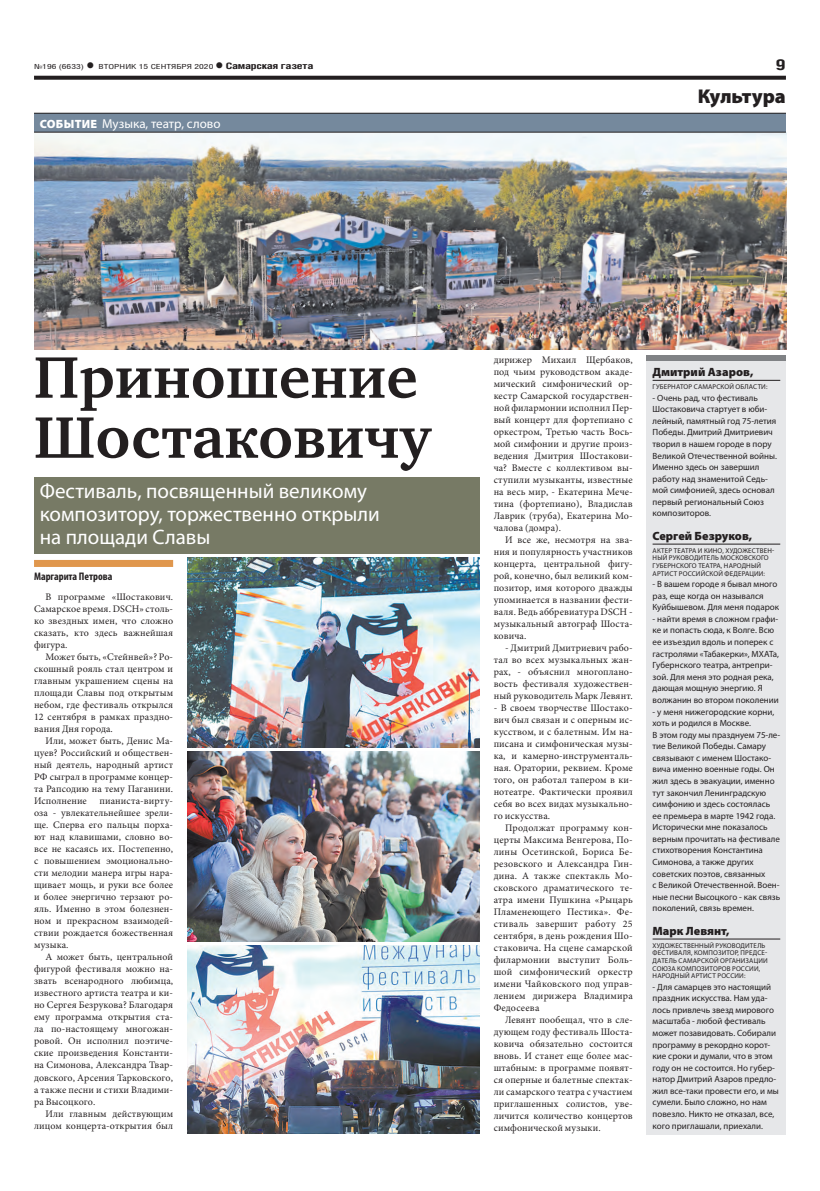
<style>
.page{position:relative;width:820px;height:1191px;background:#fff}
.page>*{position:absolute;margin:0;border:0;box-sizing:border-box;transform-origin:0 0}
.t1{font:700 60px/60px "Charter C";color:#231f20}
.t2{font:21px/23px "Myriad Pro";color:#fff}
.t3{font:900 20px "Myriad Pro";color:#231f20}
.t4{font:700 15px "Helios Cond";color:#231f20;scale:1.4 1}
.t5{font:13px "Myriad Pro";color:#fff}
.t6{font:900 12px "Myriad Pro";color:#231f20}
.t7{font:700 condensed 11px "Myriad Pro";color:#231f20}
.t8{font:10px/12px "Minion Pro";letter-spacing:.01em;color:#231f20;text-align:justify}
.t9{font:9px/11.6px "Myriad Pro";color:#231f20}
.t10{font:700 9px "Helios Cond";letter-spacing:-.02em;color:#231f20;scale:1.4 1}
.t11{font:7px/7.6px "Myriad Pro";letter-spacing:.02em;color:#231f20}
.t12{font:7px "Helios Cond";color:#231f20;scale:1.4 1}
.s1{font-weight:700;font-size:16px}
.s2{font-size:16px}
.s3{font-weight:900;font-size:12px}
</style>
<div class="page">
<svg style="left:34px;top:76px;width:751px;height:4px;background:#322f2f"></svg>
<img style="left:34px;top:133px;width:751px;height:216px">
<div style="left:646px;top:355px;width:139px;height:7px;background:#808285"></div>
<div style="left:34px;top:113px;width:751px;height:19px;background:#75899d"></div>
<hr style="left:34px;top:113px;width:751px;height:1px;background:#231f20">
<hr style="left:34px;top:132px;width:751px;height:1px;background:#231f20">
<div style="left:646px;top:361px;width:139px;height:773px;background:#e6e7e9"></div>
<hr style="left:652px;top:380px;width:128px;height:1px;background:#231f20">
<hr style="left:652px;top:544px;width:128px;height:1px;background:#231f20">
<hr style="left:652px;top:938px;width:128px;height:1px;background:#231f20">
<div style="left:34px;top:477px;width:445px;height:76px;background:#777a65"></div>
<img style="left:187px;top:557px;width:292px;height:190px">
<img style="left:187px;top:751px;width:292px;height:190px">
<img style="left:187px;top:946px;width:292px;height:187px">
<div style="left:34px;top:560px;width:139px;height:7px;background:#e0974d"></div>
<p class="t12" style="left:34px;top:63px;width:129px">№196 (6633) <span class="s1">•</span> ВТОРНИК 15 СЕНТЯБРЯ 2020</p>
<p class="t10" style="left:215px;top:61px;width:72px"><span class="s2">•</span> Самарская газета</p>
<h3 class="t4" style="left:775px;top:55px;width:9px">9</h3>
<h3 class="t5" style="left:40px;top:115px;width:182px"><span class="s3">СОБЫТИЕ</span> Музыка, театр, слово</h3>
<h3 class="t3" style="left:697px;top:85px;width:90px">Культура</h3>
<h1 class="t1" style="left:34px;top:348px;width:398px">Приношение<br>Шостаковичу</h1>
<h2 class="t2" style="left:40px;top:479px;width:341px">Фестиваль, посвященный великому композитору, торжественно открыли на площади Славы</h2>
<p class="t7" style="left:34px;top:570px;width:80px">Маргарита Петрова</p>
<p class="t8" style="left:34px;top:591px;width:140px;text-indent:11px">В программе «Шостакович.<br>Самарское время. DSCH» столь&shy;ко звездных имен, что сложно сказать, кто здесь важнейшая фигура.</p>
<p class="t8" style="left:34px;top:651px;width:140px;text-indent:11px">Может быть, «Стейнвей»? Ро&shy;скошный рояль стал центром и главным украшением сцены на площади Славы под открытым небом, где фестиваль открылся 12 сентября в рамках праздно&shy;вания Дня города.</p>
<p class="t8" style="left:34px;top:735px;width:140px;text-indent:11px">Или, может быть, Денис Ма&shy;цуев? Российский и обществен&shy;ный деятель, народный артист РФ сыграл в программе концер&shy;та Рапсодию на тему Паганини.<br>Исполнение</p>
<p class="t8" style="left:34px;top:795px;width:140px;text-indent:65px">пианиста-вирту&shy;оза - увлекательнейшее зрели&shy;ще. Сперва его пальцы порха&shy;ют над клавишами, словно во&shy;все не касаясь их. Постепенно, с повышением эмоционально&shy;сти мелодии манера игры нара&shy;щивает мощь, и руки все более и более энергично терзают ро&shy;яль. Именно в этом болезнен&shy;ном и прекрасном взаимодей&shy;ствии рождается божественная музыка.</p>
<p class="t8" style="left:34px;top:951px;width:140px;text-indent:11px">А может быть, центральной фигурой фестиваля можно на&shy;звать всенародного любимца, известного артиста театра и ки&shy;но Сергея Безрукова? Благодаря ему программа открытия ста&shy;ла по-настоящему многожан&shy;ровой. Он исполнил поэтиче&shy;ские произведения Константи&shy;на Симонова, Александра Твар&shy;довского, Арсения Тарковского, а также песни и стихи Владими&shy;ра Высоцкого.</p>
<p class="t8" style="left:34px;top:1107px;width:140px;text-align:right">Или главным действующим лицом концерта-открытия был</p>
<p class="t8" style="left:493px;top:354px;width:140px">дирижер Михаил Щербаков, под чьим руководством акаде&shy;мический симфонический ор&shy;кестр Самарской государствен&shy;ной филармонии исполнил Пер&shy;вый концерт для фортепиано с оркестром, Третью часть Вось&shy;мой симфонии и другие произ&shy;ведения Дмитрия Шостакови&shy;ча? Вместе с коллективом вы&shy;ступили музыканты, известные на весь мир, - Екатерина Мече&shy;тина (фортепиано), Владислав Лаврик (труба), Екатерина Мо&shy;чалова (домра).</p>
<p class="t8" style="left:493px;top:534px;width:140px;text-indent:11px">И все же, несмотря на зва&shy;ния и популярность участников концерта, центральной фигу&shy;рой, конечно, был великий ком&shy;позитор, имя которого дважды упоминается в названии фести&shy;валя. Ведь аббревиатура DSCH - музыкальный автограф Шоста&shy;ковича.</p>
<p class="t8" style="left:493px;top:642px;width:140px;text-indent:11px">- Дмитрий Дмитриевич рабо&shy;тал во всех музыкальных жан&shy;рах, - объяснил многоплано&shy;вость фестиваля художествен&shy;ный руководитель Марк Левянт.</p>
<p class="t8" style="left:493px;top:702px;width:140px">- В своем творчестве Шостако&shy;вич был связан и с оперным ис&shy;кусством, и с балетным. Им на&shy;писана и симфоническая музы&shy;ка, и камерно-инструменталь&shy;ная. Оратории, реквием. Кроме того, он работал тапером в ки&shy;нотеатре. Фактически проявил себя во всех видах музыкально&shy;го искусства.</p>
<p class="t8" style="left:493px;top:822px;width:140px;text-indent:11px">Продолжат программу кон&shy;церты Максима Венгерова, По&shy;лины Осетинской, Бориса Бе&shy;резовского и Александра Гин&shy;дина. А также спектакль Мо&shy;сковского драматического те&shy;атра имени Пушкина «Рыцарь Пламенеющего Пестика». Фе&shy;стиваль завершит работу 25 сентября, в день рождения Шо&shy;стаковича. На сцене самарской филармонии выступит Боль&shy;шой симфонический оркестр имени Чайковского под управ&shy;лением дирижера Владимира Федосеева</p>
<p class="t8" style="left:493px;top:1014px;width:140px;text-indent:11px">Левянт пообещал, что в сле&shy;дующем году фестиваль Шоста&shy;ковича обязательно состоится вновь. И станет еще более мас&shy;штабным: в программе появят&shy;ся оперные и балетные спектак&shy;ли самарского театра с участием приглашенных солистов, уве&shy;личится количество концертов симфонической музыки.</p>
<p class="t6" style="left:652px;top:365px;width:102px">Дмитрий Азаров,</p>
<p class="t11" style="left:652px;top:383px;width:116px">ГУБЕРНАТОР САМАРСКОЙ ОБЛАСТИ:</p>
<p class="t9" style="left:652px;top:392px;width:126px">- Очень рад, что фестиваль<br>Шостаковича стартует в юби&shy;лейный, памятный год 75-летия<br>Победы. Дмитрий Дмитриевич творил в нашем городе в пору<br>Великой Отечественной войны.<br>Именно здесь он завершил работу над знаменитой Седь&shy;мой симфонией, здесь основал первый региональный Союз композиторов.</p>
<p class="t6" style="left:652px;top:529px;width:101px">Сергей Безруков,</p>
<p class="t11" style="left:652px;top:546px;width:123px">АКТЕР ТЕАТРА И КИНО, ХУДОЖЕСТВЕН-<br>НЫЙ РУКОВОДИТЕЛЬ МОСКОВСКОГО<br>ГУБЕРНСКОГО ТЕАТРА, НАРОДНЫЙ<br>АРТИСТ РОССИЙСКОЙ ФЕДЕРАЦИИ:</p>
<p class="t9" style="left:652px;top:578px;width:128px">- В вашем городе я бывал много раз, еще когда он назывался<br>Куйбышевом. Для меня подарок</p>
<p class="t9" style="left:652px;top:613px;width:128px">- найти время в сложном графи&shy;ке и попасть сюда, к Волге. Всю ее изъездил вдоль и поперек с гастролями «Табакерки», МХАТа,<br>Губернского театра, антрепри&shy;зой. Для меня это родная река, дающая мощную энергию. Я волжанин во втором поколении</p>
<p class="t9" style="left:652px;top:705px;width:129px">- у меня нижегородские корни, хоть и родился в Москве.<br>В этом году мы празднуем 75-ле&shy;тие Великой Победы. Самару связывают с именем Шостако&shy;вича именно военные годы. Он жил здесь в эвакуации, именно тут закончил Ленинградскую симфонию и здесь состоялась ее премьера в марте 1942 года.<br>Исторически мне показалось верным прочитать на фестивале стихотворения Константина<br>Симонова, а также других советских поэтов, связанных<br>с Великой Отечественной. Воен&shy;ные песни Высоцкого - как связь поколений, связь времен.</p>
<p class="t6" style="left:652px;top:923px;width:78px">Марк Левянт,</p>
<p class="t11" style="left:652px;top:941px;width:116px">ХУДОЖЕСТВЕННЫЙ РУКОВОДИТЕЛЬ<br>ФЕСТИВАЛЯ, КОМПОЗИТОР, ПРЕДСЕ-<br>ДАТЕЛЬ САМАРСКОЙ ОРГАНИЗАЦИИ<br>СОЮЗА КОМПОЗИТОРОВ РОССИИ,<br>НАРОДНЫЙ АРТИСТ РОССИИ:</p>
<p class="t9" style="left:652px;top:980px;width:128px">- Для самарцев это настоящий праздник искусства. Нам уда&shy;лось привлечь звезд мирового масштаба - любой фестиваль может позавидовать. Собирали программу в рекордно корот&shy;кие сроки и думали, что в этом году он не состоится. Но губер&shy;натор Дмитрий Азаров предло&shy;жил все-таки провести его, и мы сумели. Было сложно, но нам повезло. Никто не отказал, все, кого приглашали, приехали.</p>
</div>
